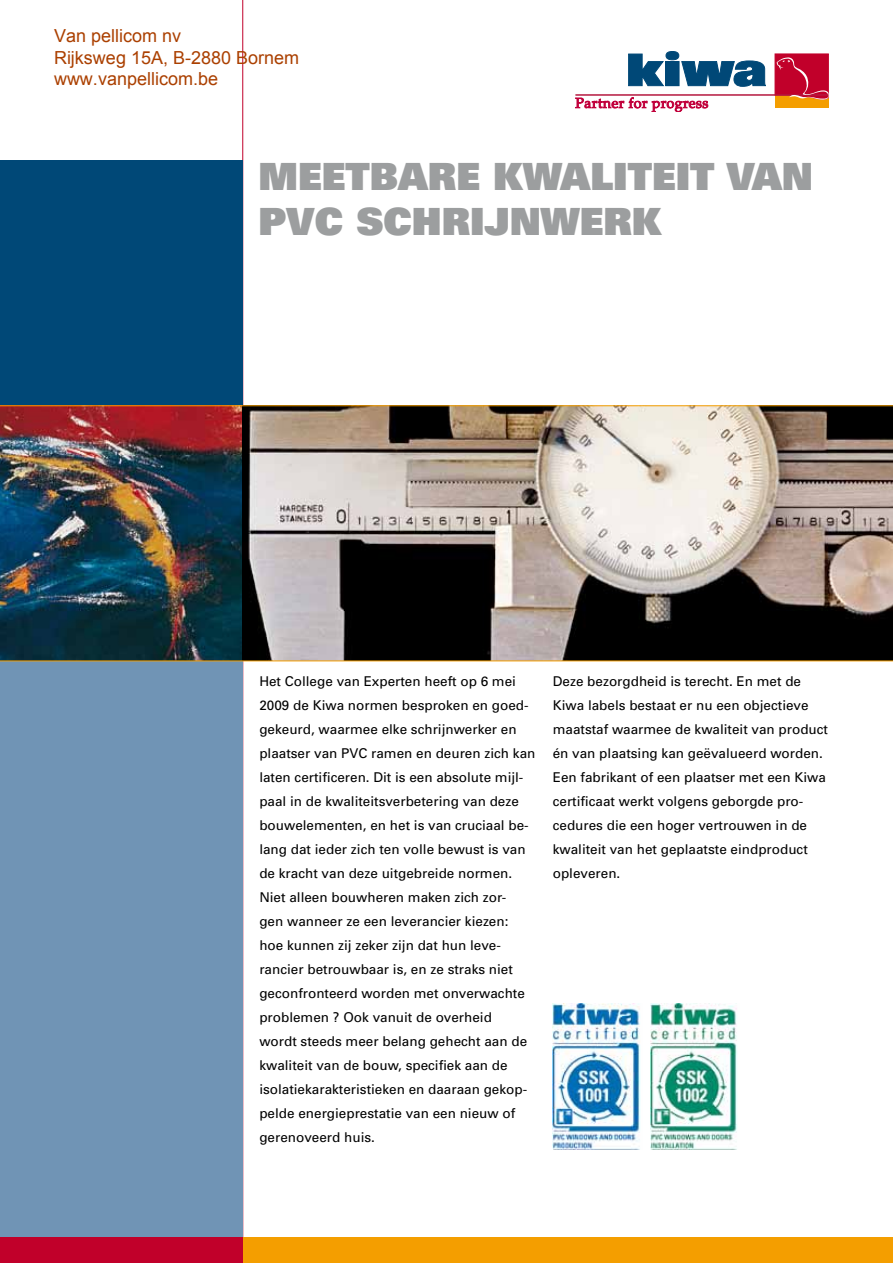
<style>
.page{position:relative;width:893px;height:1263px;background:#fff}
.page>*{position:absolute;margin:0;border:0;box-sizing:border-box;transform-origin:0 0}
.t1{font:900 37.5px/45px "Univers";color:#9c9e9f}
.t2{font:18px/21.6px "Arial";color:#ab4000}
.t3{font:13.5px/24px "Univers";color:#000}
</style>
<div class="page">
<svg style="left:628px;top:54px;width:36px;height:32px"></svg>
<div style="left:666px;top:62px;width:13px;height:24px;background:#004877"></div>
<svg style="left:681px;top:61px;width:85px;height:26px;background:#316b91"></svg>
<div style="left:666px;top:51px;width:13px;height:9px;background:#004877;border-radius:50%"></div>
<div style="left:666px;top:51px;width:13px;height:9px;border:1px solid #004877;border-radius:50%"></div>
<svg style="left:575px;top:97px;width:133px;height:15px"></svg>
<div style="left:775px;top:95px;width:53px;height:13px;background:#f49e00"></div>
<hr style="left:575px;top:95px;width:253px;height:1px;background:#c1003b">
<svg style="left:775px;top:54px;width:53px;height:46px;background:#c71935"></svg>
<hr style="left:242px;top:0;width:1px;height:1263px;background:#c1002a">
<div style="left:242px;top:1237px;width:651px;height:26px;background:#f49e00"></div>
<div style="left:0;top:160px;width:242px;height:315px;background:#004877"></div>
<div style="left:0;top:611px;width:242px;height:652px;background:#7094b5"></div>
<img style="left:0;top:406px;width:893px;height:254px">
<div style="left:0;top:1237px;width:242px;height:26px;background:#c1002a"></div>
<hr style="left:0;top:405px;width:893px;height:1px;background:#f49e00">
<hr style="left:0;top:660px;width:893px;height:1px;background:#f49e00">
<img style="left:553px;top:1003px;width:88px;height:146px">
<img style="left:651px;top:1003px;width:86px;height:146px">
<h2 class="t2" style="left:54px;top:25px;width:247px">Van pellicom nv<br>Rijksweg 15A, B-2880 Bornem www.vanpellicom.be</h2>
<h1 class="t1" style="left:259px;top:153px;width:556px">MEETBARE KWALITEIT VAN<br>PVC SCHRIJNWERK</h1>
<p class="t3" style="left:259px;top:669px;width:278px">Het College van Experten heeft op 6 mei 2009 de Kiwa normen besproken en goed&shy;gekeurd, waarmee elke schrijnwerker en plaatser van PVC ramen en deuren zich kan laten certificeren. Dit is een absolute mijl&shy;paal in de kwaliteitsverbetering van deze bouwelementen, en het is van cruciaal be&shy;lang dat ieder zich ten volle bewust is van de kracht van deze uitgebreide normen.<br>Niet alleen bouwheren maken zich zor-<br>gen wanneer ze een leverancier kiezen: hoe kunnen zij zeker zijn dat hun leve&shy;rancier betrouwbaar is, en ze straks niet geconfronteerd worden met onverwachte problemen ? Ook vanuit de overheid<br>wordt steeds meer belang gehecht aan de kwaliteit van de bouw, specifiek aan de isolatiekarakteristieken en daaraan gekop&shy;pelde energieprestatie van een nieuw of gerenoveerd huis.</p>
<p class="t3" style="left:553px;top:669px;width:277px">Deze bezorgdheid is terecht. En met de Kiwa labels bestaat er nu een objectieve maatstaf waarmee de kwaliteit van product én van plaatsing kan geëvalueerd worden.<br>Een fabrikant of een plaatser met een Kiwa certificaat werkt volgens geborgde pro&shy;cedures die een hoger vertrouwen in de kwaliteit van het geplaatste eindproduct opleveren.</p>
</div>
